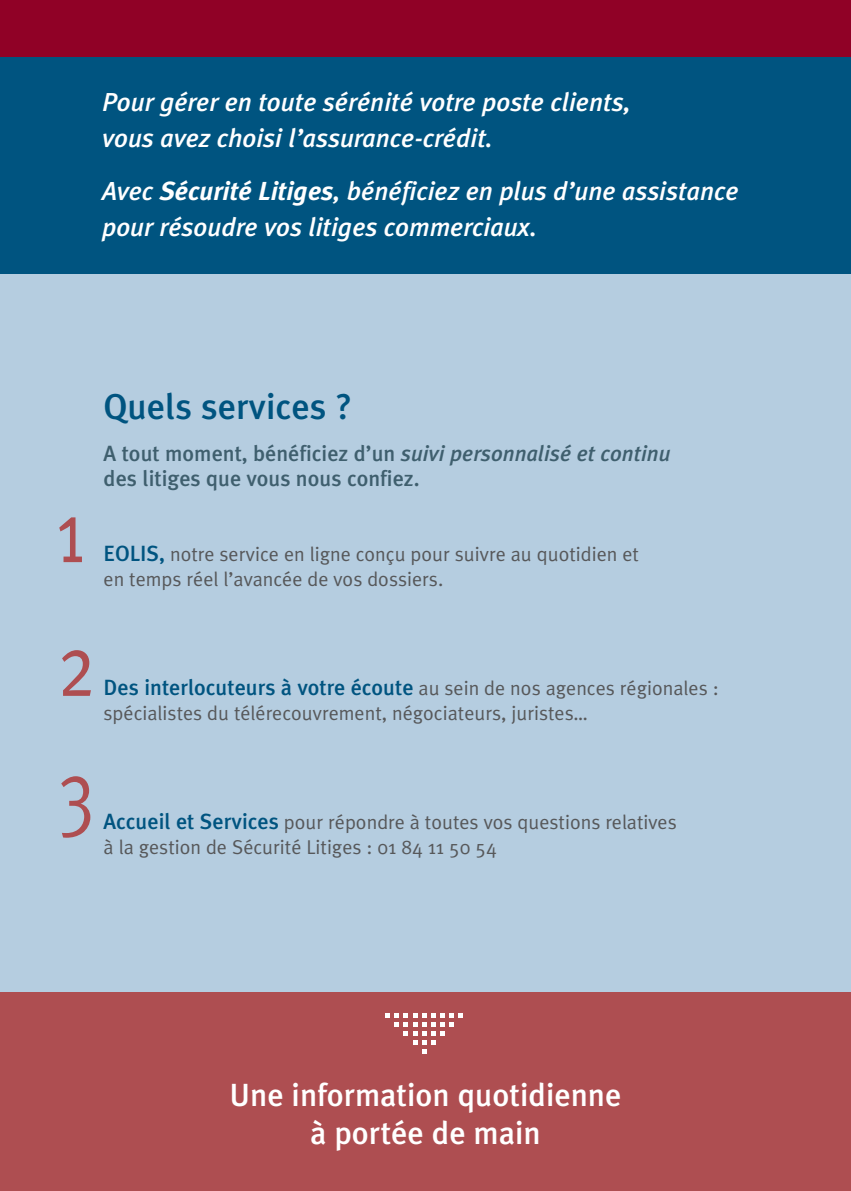
<style>
.page{position:relative;width:851px;height:1191px;background:#fff}
.page>*{position:absolute;margin:0;border:0;box-sizing:border-box;transform-origin:0 0}
.t1{font:88.2px/133.6px "Meta Plus Normal";color:#ae4e51;scale:.79 1}
.t2{font:500 36px "Meta Plus";color:#005480}
.t3{font:500 32px/38.4px "Meta Plus";color:#fff;text-align:center}
.t4{font:italic 500 26px/36px "Meta Plus";color:#fff}
.t5{font:500 22px/25px "Meta Plus";color:#3f5f6e}
.t6{font:500 22px "Meta Plus";color:#005480}
.t7{font:20px/25px "Meta Plus Normal";color:#57585a}
.s1{font-weight:700}
.s2{font-style:italic}
.s3{font-family:"Meta Plus";font-weight:500;font-size:22px;color:#005480}
.s4{font-family:"Meta Plus Normal";font-weight:400;font-size:20px;color:#57585a}
</style>
<div class="page">
<div style="left:0;top:64px;width:850px;height:945px;background:#b5cde0"></div>
<div style="left:0;top:991px;width:850px;height:200px;background:#ae4e51"></div>
<svg style="left:385px;top:1013px;width:77px;height:40px"></svg>
<div style="left:0;top:36px;width:850px;height:238px;background:#005480"></div>
<div style="left:0;top:0;width:850px;height:57px;background:#900126"></div>
<h3 class="t4" style="left:102px;top:84px;width:530px">Pour gérer en toute sérénité votre poste clients, vous avez choisi l’assurance-crédit.</h3>
<h3 class="t4" style="left:102px;top:173px;width:638px">Avec <span class="s1">Sécurité Litiges</span>, bénéficiez en plus d’une assistance pour résoudre vos litiges commerciaux.</h3>
<h1 class="t1" style="left:56px;top:465px;width:51px">1<br>2</h1>
<h2 class="t2" style="left:103px;top:385px;width:250px">Quels services ?</h2>
<p class="t5" style="left:104px;top:440px;width:568px">A tout moment, bénéficiez d’un <span class="s2">suivi personnalisé et continu </span>des litiges que vous nous confiez.</p>
<p class="t7" style="left:104px;top:541px;width:537px"><span class="s3">EOLIS,</span> notre service en ligne conçu pour suivre au quotidien et en temps réel l’avancée de vos dossiers.</p>
<p class="t6" style="left:104px;top:674px;width:616px">Des interlocuteurs à votre écoute <span class="s4">au sein de nos agences régionales :</span></p>
<p class="t7" style="left:104px;top:700px;width:485px">spécialistes du télérecouvrement, négociateurs, juristes…</p>
<h1 class="t1" style="left:58px;top:724px;width:49px">3</h1>
<p class="t7" style="left:104px;top:809px;width:574px"><span class="s3">Accueil et Services</span> pour répondre à toutes vos questions relatives à la gestion de Sécurité Litiges : 01 84 11 50 54</p>
<h3 class="t3" style="left:229px;top:1075px;width:393px">Une information quotidienne à portée de main</h3>
</div>
